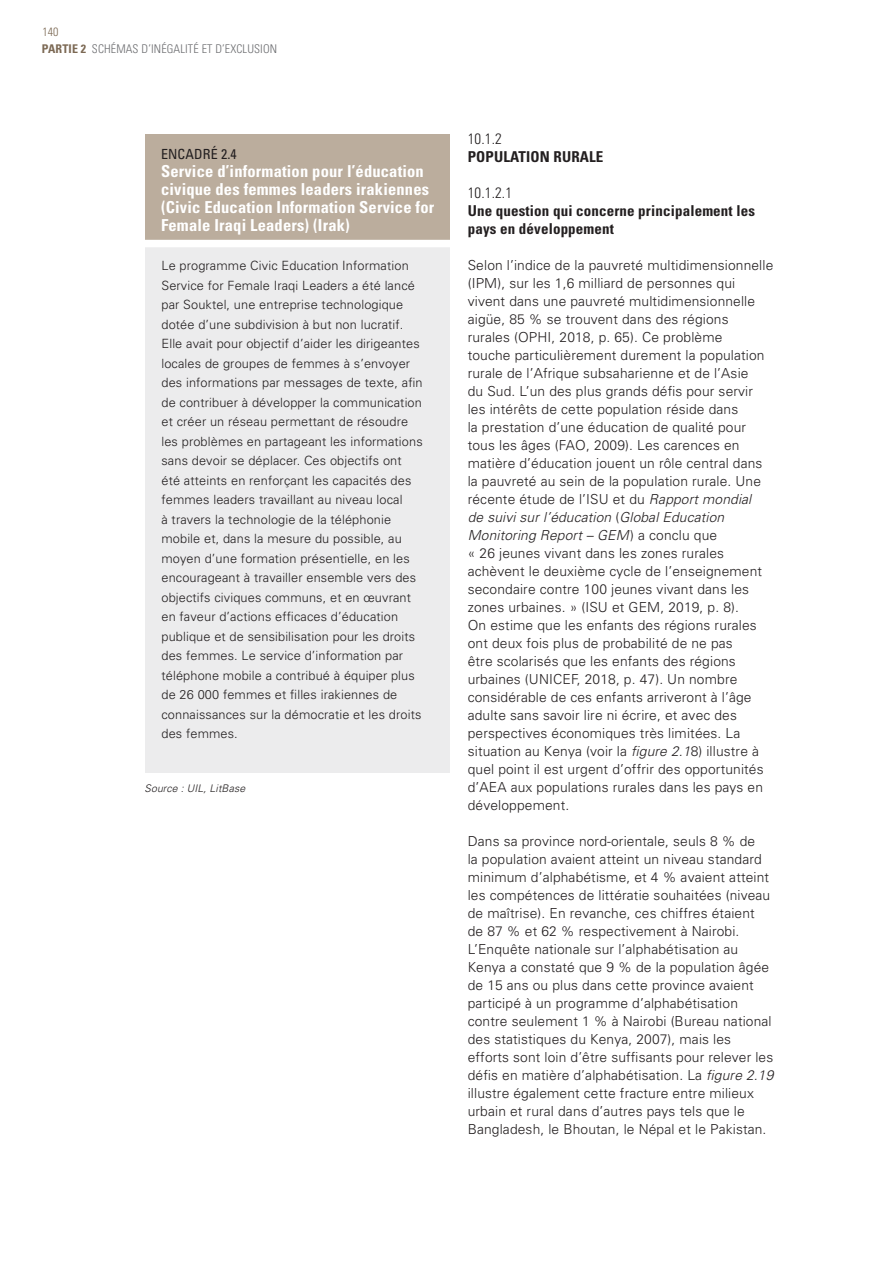
<style>
.page{position:relative;width:893px;height:1263px;background:#fff}
.page>*{position:absolute;margin:0;border:0;box-sizing:border-box;transform-origin:0 0}
.table_box_title{font:700 condensed 16.5px/18px "Univers";letter-spacing:.01em;color:#fff}
.fliesstext_subtitles{font:700 condensed 15px/18px "Univers";letter-spacing:.01em;color:#231f20}
.fliesstext_subtitles-2{font:300 condensed 15px "Univers";color:#231f20}
.table_box_no_s{font:condensed 13.95px "Univers";letter-spacing:.01em;color:#231f20}
.fliesstext_subtitles-3{font:300 13.8px/18px "Univers";letter-spacing:.01em;color:#231f20}
.fliesstext{font:300 12.75px/19.5px "Univers";letter-spacing:.01em;color:#231f20}
.paginierung_main{font:300 condensed 12px "Univers";letter-spacing:.01em;color:#6c6d70}
.t1{font:300 condensed 12px "Univers";color:#7c6954}
.source{font:italic 300 10.5px "Univers";letter-spacing:.01em;color:#231f20}
.s1{font-weight:700;color:#7c6954}
.s2{font-style:italic}
</style>
<div class="page">
<div style="left:145px;top:247px;width:304px;height:526px;background:#ececed"></div>
<div style="left:145px;top:134px;width:304px;height:106px;background:#bbad9d"></div>
<p class="t1" style="left:43px;top:24px;width:17px">140</p>
<p class="paginierung_main" style="left:42px;top:42px;width:237px"><span class="s1">PARTIE 2</span> SCHÉMAS D’INÉGALITÉ ET D’EXCLUSION</p>
<p class="table_box_no_s" style="left:161px;top:145px;width:77px">ENCADRÉ 2.4</p>
<p class="table_box_title" style="left:161px;top:162px;width:275px">Service d’information pour l’éducation civique des femmes leaders irakiennes (Civic Education Information Service for Female Iraqi Leaders) (Irak)</p>
<p class="fliesstext" style="left:161px;top:256px;width:263px">Le programme Civic Education Information Service for Female Iraqi Leaders a été lancé par Souktel, une entreprise technologique dotée d’une subdivision à but non lucratif.<br>Elle avait pour objectif d’aider les dirigeantes locales de groupes de femmes à s’envoyer des informations par messages de texte, afin de contribuer à développer la communication et créer un réseau permettant de résoudre les problèmes en partageant les informations sans devoir se déplacer. Ces objectifs ont été atteints en renforçant les capacités des femmes leaders travaillant au niveau local<br>à travers la technologie de la téléphonie mobile et, dans la mesure du possible, au moyen d’une formation présentielle, en les encourageant à travailler ensemble vers des objectifs civiques communs, et en œuvrant en faveur d’actions efficaces d’éducation publique et de sensibilisation pour les droits des femmes. Le service d’information par téléphone mobile a contribué à équiper plus de 26 000 femmes et filles irakiennes de connaissances sur la démocratie et les droits des femmes.</p>
<p class="source" style="left:145px;top:782px;width:102px">Source : UIL, LitBase</p>
<p class="fliesstext_subtitles-2" style="left:468px;top:130px;width:36px">10.1.2</p>
<p class="fliesstext_subtitles" style="left:468px;top:147px;width:137px">POPULATION RURALE</p>
<p class="fliesstext_subtitles-2" style="left:468px;top:184px;width:46px">10.1.2.1</p>
<p class="fliesstext_subtitles" style="left:468px;top:201px;width:289px">Une question qui concerne principalement les pays en développement</p>
<p class="fliesstext_subtitles-3" style="left:468px;top:256px;width:307px">Selon l’indice de la pauvreté multidimensionnelle (IPM), sur les 1,6 milliard de personnes qui vivent dans une pauvreté multidimensionnelle aigüe, 85 % se trouvent dans des régions rurales (OPHI, 2018, p. 65). Ce problème<br>touche particulièrement durement la population rurale de l’Afrique subsaharienne et de l’Asie<br>du Sud. L’un des plus grands défis pour servir les intérêts de cette population réside dans<br>la prestation d’une éducation de qualité pour tous les âges (FAO, 2009). Les carences en matière d’éducation jouent un rôle central dans la pauvreté au sein de la population rurale. Une récente étude de l’ISU et du <span class="s2">Rapport mondial<br>de suivi sur l’éducation</span> (<span class="s2">Global Education Monitoring Report – GEM</span>) a conclu que</p>
<p class="fliesstext_subtitles-3" style="left:468px;top:544px;width:297px">« 26 jeunes vivant dans les zones rurales achèvent le deuxième cycle de l’enseignement secondaire contre 100 jeunes vivant dans les zones urbaines. » (ISU et GEM, 2019, p. 8).<br>On estime que les enfants des régions rurales ont deux fois plus de probabilité de ne pas<br>être scolarisés que les enfants des régions urbaines (UNICEF, 2018, p. 47). Un nombre considérable de ces enfants arriveront à l’âge adulte sans savoir lire ni écrire, et avec des perspectives économiques très limitées. La situation au Kenya (voir la <span class="s2">figure 2.1</span>8) illustre à quel point il est urgent d’offrir des opportunités d’AEA aux populations rurales dans les pays en développement.</p>
<p class="fliesstext_subtitles-3" style="left:468px;top:832px;width:307px">Dans sa province nord-orientale, seuls 8 % de<br>la population avaient atteint un niveau standard minimum d’alphabétisme, et 4 % avaient atteint les compétences de littératie souhaitées (niveau de maîtrise). En revanche, ces chiffres étaient de 87 % et 62 % respectivement à Nairobi.<br>L’Enquête nationale sur l’alphabétisation au Kenya a constaté que 9 % de la population âgée de 15 ans ou plus dans cette province avaient participé à un programme d’alphabétisation contre seulement 1 % à Nairobi (Bureau national des statistiques du Kenya, 2007), mais les efforts sont loin d’être suffisants pour relever les défis en matière d’alphabétisation. La <span class="s2">figure 2.19 </span>illustre également cette fracture entre milieux urbain et rural dans d’autres pays tels que le Bangladesh, le Bhoutan, le Népal et le Pakistan.</p>
</div>
